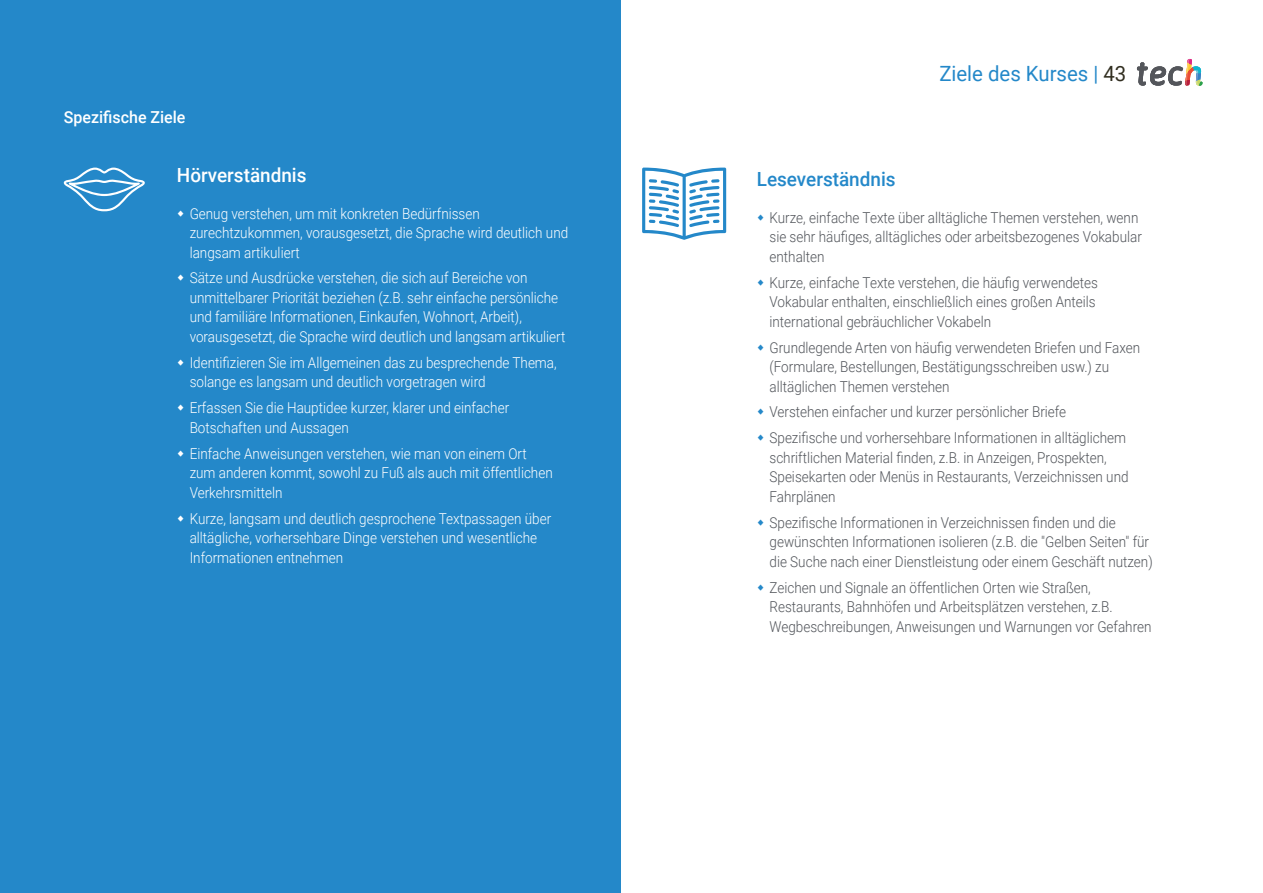
<style>
.page{position:relative;width:1263px;height:893px;background:#fff}
.page>*{position:absolute;margin:0;border:0;box-sizing:border-box;transform-origin:0 0}
.t1{font:21px "Roboto";color:#2488c9}
.t2{font:500 19.5px "Roboto";color:#2488c9}
.t3{font:500 19.5px "Roboto";color:#fff}
.t4{font:500 16.5px "Roboto";color:#fff}
.t5{font:300 15px/19.5px "Roboto";color:#52555b;scale:.9 1}
.t6{font:300 15px/19.5px "Roboto";color:#fff;scale:.9 1}
.s1{color:#312e20}
</style>
<div class="page">
<div style="left:0;top:0;width:621px;height:893px;background:#2488c9"></div>
<svg style="left:64px;top:168px;width:81px;height:43px"></svg>
<svg style="left:642px;top:168px;width:84px;height:72px"></svg>
<svg style="left:1137px;top:59px;width:65px;height:27px"></svg>
<p class="t4" style="left:64px;top:106px;width:123px">Spezifische Ziele</p>
<h2 class="t3" style="left:177px;top:162px;width:131px">Hörverständnis</h2>
<p class="t6" style="left:190px;top:203px;width:422px">Genug verstehen, um mit konkreten Bedürfnissen zurechtzukommen, vorausgesetzt, die Sprache wird deutlich und langsam artikuliert</p>
<p class="t6" style="left:190px;top:268px;width:419px">Sätze und Ausdrücke verstehen, die sich auf Bereiche von unmittelbarer Priorität beziehen (z.B. sehr einfache persönliche und familiäre Informationen, Einkaufen, Wohnort, Arbeit), vorausgesetzt, die Sprache wird deutlich und langsam artikuliert</p>
<p class="t6" style="left:190px;top:352px;width:409px">Identifizieren Sie im Allgemeinen das zu besprechende Thema, solange es langsam und deutlich vorgetragen wird</p>
<p class="t6" style="left:190px;top:398px;width:356px">Erfassen Sie die Hauptidee kurzer, klarer und einfacher<br>Botschaften und Aussagen</p>
<p class="t6" style="left:190px;top:443px;width:405px">Einfache Anweisungen verstehen, wie man von einem Ort zum anderen kommt, sowohl zu Fuß als auch mit öffentlichen<br>Verkehrsmitteln</p>
<p class="t6" style="left:190px;top:508px;width:403px">Kurze, langsam und deutlich gesprochene Textpassagen über alltägliche, vorhersehbare Dinge verstehen und wesentliche<br>Informationen entnehmen</p>
<h1 class="t1" style="left:939px;top:59px;width:189px">Ziele des Kurses | <span class="s1">43</span></h1>
<h2 class="t2" style="left:757px;top:166px;width:140px">Leseverständnis</h2>
<p class="t5" style="left:769px;top:207px;width:415px">Kurze, einfache Texte über alltägliche Themen verstehen, wenn sie sehr häufiges, alltägliches oder arbeitsbezogenes Vokabular enthalten</p>
<p class="t5" style="left:769px;top:272px;width:366px">Kurze, einfache Texte verstehen, die häufig verwendetes<br>Vokabular enthalten, einschließlich eines großen Anteils international gebräuchlicher Vokabeln</p>
<p class="t5" style="left:769px;top:337px;width:413px">Grundlegende Arten von häufig verwendeten Briefen und Faxen (Formulare, Bestellungen, Bestätigungsschreiben usw.) zu alltäglichen Themen verstehen</p>
<p class="t5" style="left:769px;top:399px;width:398px;line-height:25.8px">Verstehen einfacher und kurzer persönlicher Briefe<br>Spezifische und vorhersehbare Informationen in alltäglichem</p>
<p class="t5" style="left:769px;top:447px;width:400px">schriftlichen Material finden, z.B. in Anzeigen, Prospekten,<br>Speisekarten oder Menüs in Restaurants, Verzeichnissen und<br>Fahrplänen</p>
<p class="t5" style="left:769px;top:512px;width:427px">Spezifische Informationen in Verzeichnissen finden und die gewünschten Informationen isolieren (z.B. die "Gelben Seiten" für die Suche nach einer Dienstleistung oder einem Geschäft nutzen)</p>
<p class="t5" style="left:769px;top:577px;width:426px">Zeichen und Signale an öffentlichen Orten wie Straßen,<br>Restaurants, Bahnhöfen und Arbeitsplätzen verstehen, z.B.<br>Wegbeschreibungen, Anweisungen und Warnungen vor Gefahren</p>
</div>
